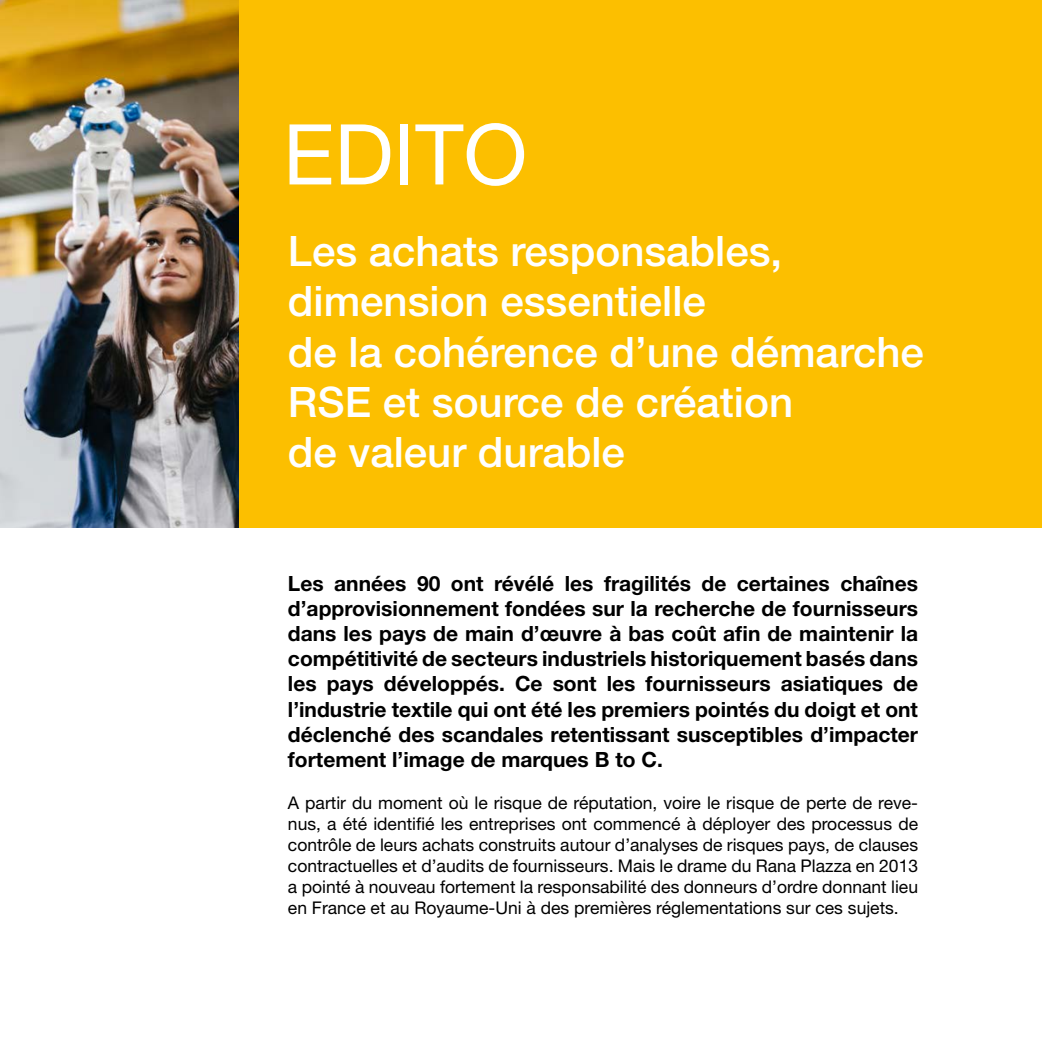
<style>
.page{position:relative;width:1042px;height:1042px;background:#fff}
.page>*{position:absolute;margin:0;border:0;box-sizing:border-box;transform-origin:0 0}
.t1{font:84px "Helvetica Neue LT Std";color:#fff}
.t2{font:500 42px/50.4px "Helvetica Neue LT Std";color:#fff}
.t3{font:700 21px/25.2px "Helvetica Neue LT Std";color:#000;text-align:justify}
.paragraphe_courant{font:17.5px/21px "Helvetica Neue LT Std";color:#000;text-align:justify}
</style>
<div class="page">
<div style="left:0;top:0;width:1042px;height:527px;background:#fcbf00"></div>
<img style="left:0;top:0;width:238px;height:527px">
<p class="t1" style="left:283px;top:104px;width:246px">EDITO</p>
<p class="t2" style="left:288px;top:225px;width:637px">Les achats responsables, dimension essentielle<br>de la cohérence d’une démarche<br>RSE et source de création<br>de valeur durable</p>
<p class="t3" style="left:288px;top:570px;width:632px">Les années 90 ont révélé les fragilités de certaines chaînes d’approvisionnement fondées sur la recherche de fournisseurs dans les pays de main d’œuvre à bas coût afin de maintenir la compétitivité de secteurs industriels historiquement basés dans les pays développés. Ce sont les fournisseurs asiatiques de l’industrie textile qui ont été les premiers pointés du doigt et ont déclenché des scandales retentissant susceptibles d’impacter fortement l’image de marques B to C.</p>
<p class="paragraphe_courant" style="left:288px;top:792px;width:632px">A partir du moment où le risque de réputation, voire le risque de perte de reve&shy;nus, a été identifié les entreprises ont commencé à déployer des processus de contrôle de leurs achats construits autour d’analyses de risques pays, de clauses contractuelles et d’audits de fournisseurs. Mais le drame du Rana Plazza en 2013 a pointé à nouveau fortement la responsabilité des donneurs d’ordre donnant lieu en France et au Royaume-Uni à des premières réglementations sur ces sujets.</p>
</div>
